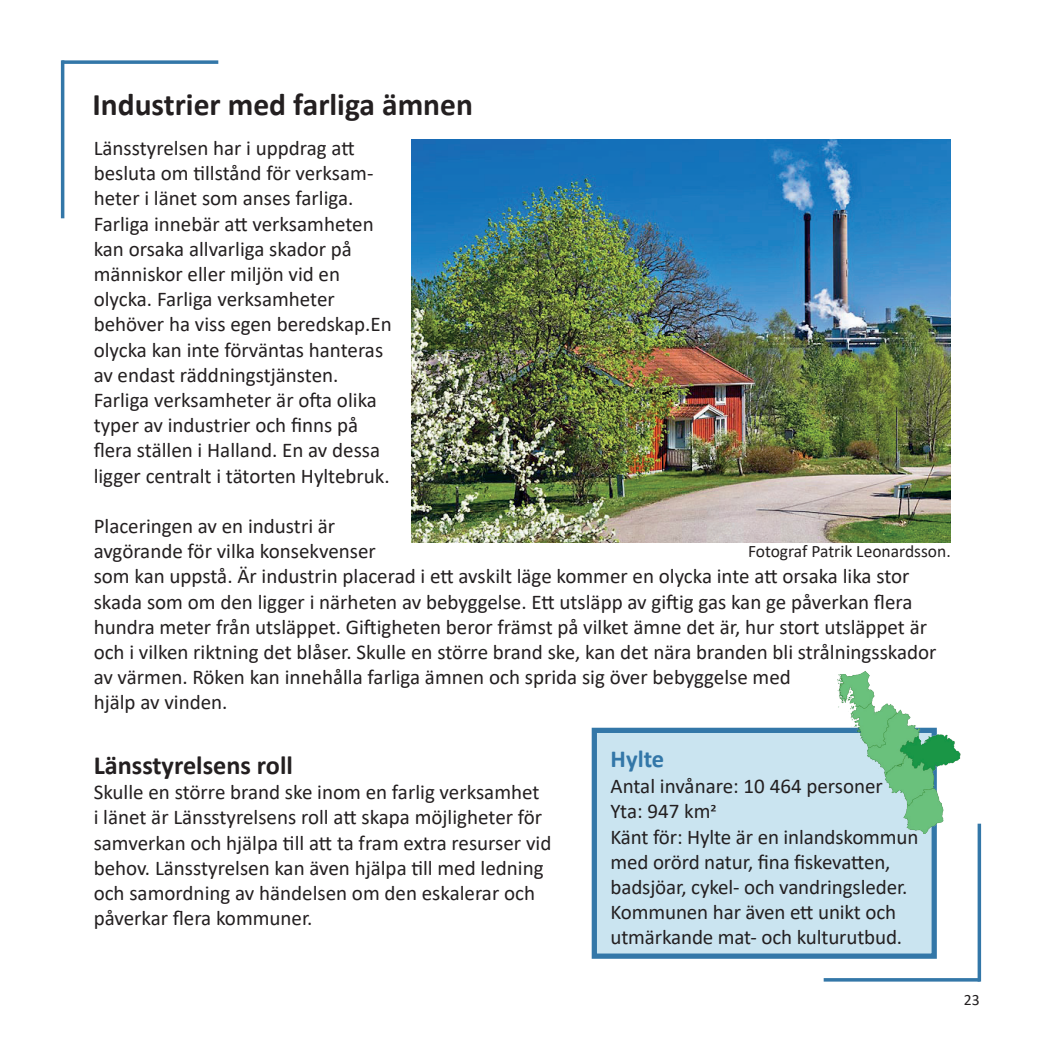
<style>
.page{position:relative;width:1042px;height:1042px;background:#fff}
.page>*{position:absolute;margin:0;border:0;box-sizing:border-box;transform-origin:0 0}
.Rubrik_2{font:700 31.5px "Calibri";color:#231f20}
.Rubrik_3{font:700 26.25px "Calibri";color:#231f20}
.Rubrik_i_faktaruta{font:700 24.5px "Calibri";color:#3377a8}
.Brödtext_-_löpande{font:21px/25.2px "Calibri";color:#231f20}
.Bildtext{font:17.5px "Calibri";color:#231f20}
.t1{font:15.75px "Calibri";color:#231f20}
</style>
<div class="page">
<svg style="left:977px;top:823px;width:4px;height:158px"></svg>
<hr style="left:823px;top:978px;width:157px;height:3px;background:#3377a8">
<hr style="left:61px;top:60px;width:3px;height:158px;background:#3377a8">
<svg style="left:62px;top:60px;width:156px;height:4px"></svg>
<img style="left:412px;top:139px;width:539px;height:403px">
<div style="left:592px;top:728px;width:345px;height:231px;background:#cae4f0;border:5px solid #3377a8"></div>
<img style="left:837px;top:671px;width:124px;height:163px">
<h2 class="Rubrik_2" style="left:92px;top:83px;width:382px">Industrier med farliga ämnen</h2>
<p class="Brödtext_-_löpande" style="left:94px;top:135px;width:263px">Länsstyrelsen har i uppdrag att</p>
<p class="Brödtext_-_löpande" style="left:94px;top:160px;width:281px">besluta om tillstånd för verksam&shy;heter i länet som anses farliga.<br>Farliga innebär att verksamheten kan orsaka allvarliga skador på människor eller miljön vid en olycka. Farliga verksamheter</p>
<p class="Brödtext_-_löpande" style="left:94px;top:311px;width:300px">behöver ha viss egen beredskap.En olycka kan inte förväntas hanteras av endast räddningstjänsten.</p>
<p class="Brödtext_-_löpande" style="left:94px;top:387px;width:298px">Farliga verksamheter är ofta olika typer av industrier och finns på flera ställen i Halland. En av dessa ligger centralt i tätorten Hyltebruk.</p>
<p class="Brödtext_-_löpande" style="left:94px;top:513px;width:243px">Placeringen av en industri är</p>
<p class="Brödtext_-_löpande" style="left:94px;top:538px;width:844px">avgörande för vilka konsekvenser<br>som kan uppstå. Är industrin placerad i ett avskilt läge kommer en olycka inte att orsaka lika stor skada som om den ligger i närheten av bebyggelse. Ett utsläpp av giftig gas kan ge påverkan flera hundra meter från utsläppet. Giftigheten beror främst på vilket ämne det är, hur stort utsläppet är och i vilken riktning det blåser. Skulle en större brand ske, kan det nära branden bli strålningsskador av värmen. Röken kan innehålla farliga ämnen och sprida sig över bebyggelse med</p>
<p class="Brödtext_-_löpande" style="left:94px;top:689px;width:135px">hjälp av vinden.</p>
<p class="Bildtext" style="left:748px;top:539px;width:204px">Fotograf Patrik Leonardsson.</p>
<h3 class="Rubrik_3" style="left:94px;top:747px;width:201px">Länsstyrelsens roll</h3>
<p class="Brödtext_-_löpande" style="left:94px;top:779px;width:459px">Skulle en större brand ske inom en farlig verksamhet<br>i länet är Länsstyrelsens roll att skapa möjligheter för samverkan och hjälpa till att ta fram extra resurser vid behov. Länsstyrelsen kan även hjälpa till med ledning och samordning av händelsen om den eskalerar och påverkar flera kommuner.</p>
<h3 class="Rubrik_i_faktaruta" style="left:610px;top:741px;width:55px">Hylte</h3>
<p class="Brödtext_-_löpande" style="left:610px;top:773px;width:274px">Antal invånare: 10 464 personer</p>
<p class="Brödtext_-_löpande" style="left:610px;top:798px;width:108px">Yta: 947 km2</p>
<p class="Brödtext_-_löpande" style="left:610px;top:823px;width:309px">Känt för: Hylte är en inlandskommun med orörd natur, fina fiskevatten, badsjöar, cykel- och vandringsleder.<br>Kommunen har även ett unikt och</p>
<p class="Brödtext_-_löpande" style="left:610px;top:924px;width:293px">utmärkande mat- och kulturutbud.</p>
<p class="t1" style="left:964px;top:989px;width:17px">23</p>
</div>
